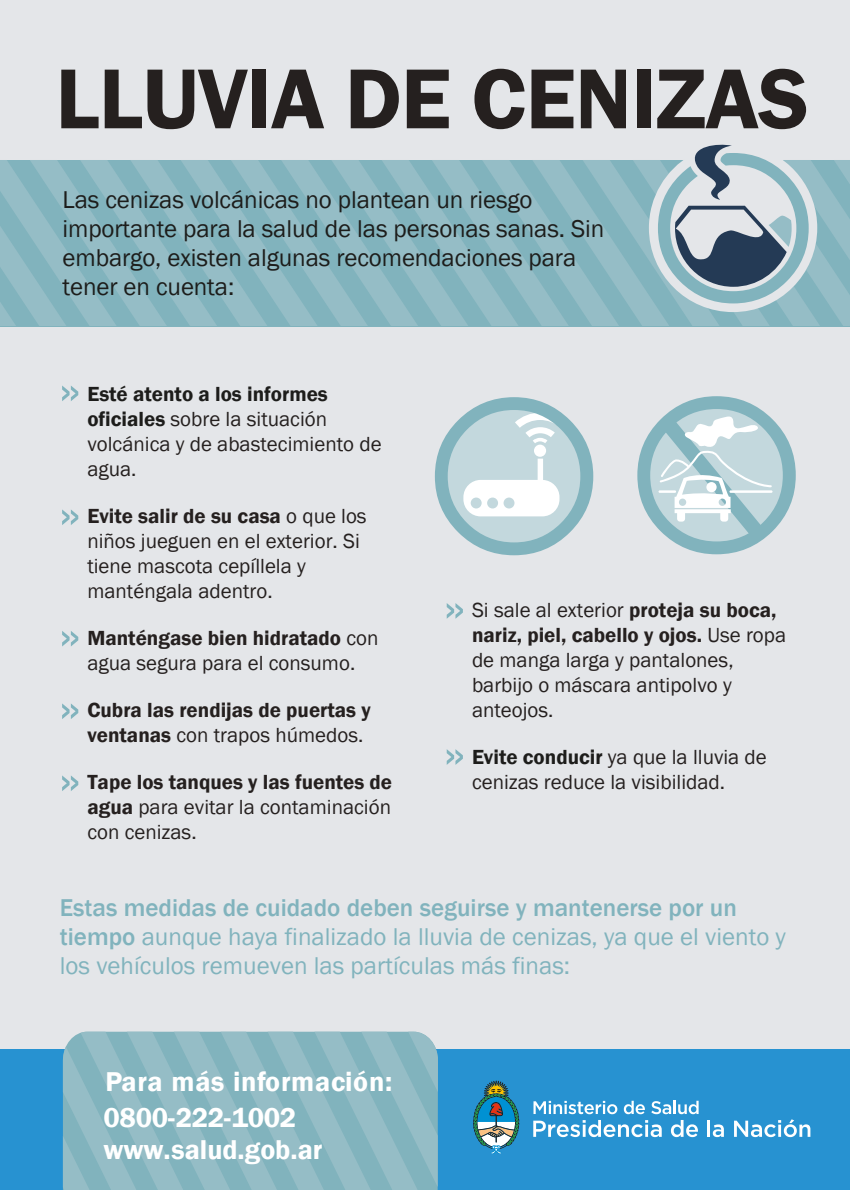
<style>
.page{position:relative;width:850px;height:1190px;background:#fff}
.page>*{position:absolute;margin:0;border:0;box-sizing:border-box;transform-origin:0 0}
.t1{font:600 88px "Franklin Gothic";letter-spacing:-.01em;color:#25201f}
.t2{font:600 28px/32px "Franklin Gothic";color:#fff}
.t3{font:600 28px "Franklin Gothic";letter-spacing:.02em;color:#fff}
.t4{font:25px/29px "Franklin Gothic";color:#81b3bd}
.t5{font:25px/29px "Franklin Gothic";letter-spacing:-.005em;color:#1d1d1b}
.t6{font:21px/25px "Franklin Gothic";color:#25201f}
.t7{font:600 21px/25px "Franklin Gothic";color:#25201f}
.s1{font-weight:600;color:#1d1d1b}
.s2{font-weight:600}
.s3{font-weight:400}
.s4{font-weight:500}
</style>
<div class="page">
<div style="left:0;top:0;width:850px;height:1050px;background:#e4e6e9"></div>
<div style="left:0;top:1050px;width:850px;height:140px;background:#2792d1"></div>
<svg style="left:0;top:160px;width:850px;height:166px;fill:#95bdc6"></svg>
<svg style="left:63px;top:1032px;width:375px;height:158px;fill:#95bdc6"></svg>
<svg style="left:62px;top:386px;width:16px;height:15px"></svg>
<svg style="left:62px;top:631px;width:16px;height:16px"></svg>
<svg style="left:62px;top:703px;width:16px;height:16px"></svg>
<svg style="left:62px;top:775px;width:16px;height:16px"></svg>
<svg style="left:62px;top:509px;width:16px;height:16px"></svg>
<svg style="left:447px;top:603px;width:16px;height:16px"></svg>
<svg style="left:447px;top:749px;width:16px;height:16px"></svg>
<svg style="left:435px;top:397px;width:158px;height:158px"></svg>
<svg style="left:637px;top:396px;width:159px;height:158px"></svg>
<svg style="left:649px;top:140px;width:168px;height:172px"></svg>
<svg style="left:534px;top:1101px;width:83px;height:13px"></svg>
<svg style="left:624px;top:1101px;width:21px;height:13px"></svg>
<svg style="left:651px;top:1101px;width:48px;height:13px"></svg>
<svg style="left:533px;top:1120px;width:129px;height:17px"></svg>
<svg style="left:671px;top:1120px;width:27px;height:17px"></svg>
<hr style="left:707px;top:1120px;width:3px;height:17px;background:#fff">
<svg style="left:713px;top:1124px;width:11px;height:13px"></svg>
<svg style="left:734px;top:1119px;width:76px;height:18px"></svg>
<svg style="left:473px;top:1081px;width:46px;height:73px"></svg>
<h1 class="t1" style="left:55px;top:45px;width:755px">LLUVIA DE CENIZAS</h1>
<p class="t5" style="left:63px;top:186px;width:543px">Las cenizas volcánicas no plantean un riesgo importante para la salud de las personas sanas. Sin embargo, existen algunas recomendaciones para tener en cuenta:</p>
<p class="t6" style="left:87px;top:382px;width:296px"><span class="s1">Esté atento a los informes oficiales</span> sobre la situación volcánica y de abastecimiento de agua.</p>
<p class="t6" style="left:87px;top:504px;width:281px"><span class="s2">Evite salir de su casa</span> o que los niños jueguen en el exterior. Si tiene mascota cepíllela y manténgala adentro.</p>
<p class="t6" style="left:87px;top:626px;width:293px"><span class="s2">Manténgase bien hidratado</span> con agua segura para el consumo.</p>
<p class="t7" style="left:87px;top:697px;width:285px">Cubra las rendijas de puertas y ventanas <span class="s3">con trapos húmedos.</span></p>
<p class="t6" style="left:87px;top:770px;width:306px;text-align:justify"><span class="s2">Tape los tanques y las fuentes de agua</span> para evitar la contaminación con cenizas.</p>
<p class="t6" style="left:472px;top:598px;width:316px">Si sale al exterior <span class="s2">proteja su boca, nariz, piel, cabello y ojos.</span> Use ropa de manga larga y pantalones, barbijo o máscara antipolvo y anteojos.</p>
<p class="t6" style="left:472px;top:745px;width:296px"><span class="s1">Evite conducir</span> ya que la lluvia de cenizas reduce la visibilidad.</p>
<p class="t4" style="left:60px;top:894px;width:728px"><span class="s4">Estas medidas de cuidado deben seguirse y mantenerse por un tiempo</span> aunque haya finalizado la lluvia de cenizas, ya que el viento y los vehículos remueven las partículas más finas:</p>
<h2 class="t3" style="left:105px;top:1064px;width:288px">Para más información:</h2>
<h2 class="t2" style="left:103px;top:1102px;width:221px">0800-222-1002 www.salud.gob.ar</h2>
</div>
